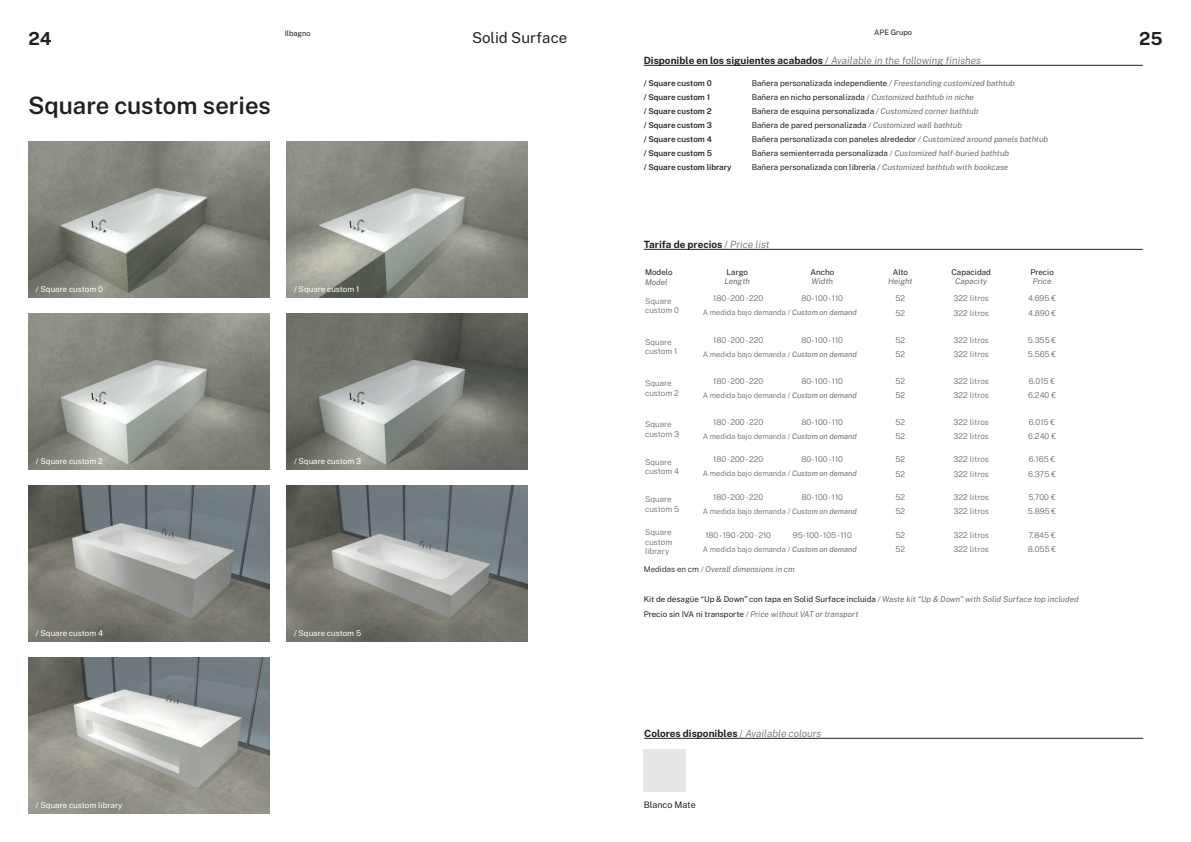
<style>
.page{position:relative;width:1191px;height:842px;background:#fff}
.page>*{position:absolute;margin:0;border:0;box-sizing:border-box;transform-origin:0 0}
.t1{font:600 24px "Public Sans";color:#231f20}
.t2{font:700 18px "Public Sans";color:#231f20}
.t3{font:15px "Public Sans";color:#231f20}
.t4{font:700 10px "Public Sans";color:#231f20}
.t5{font:9px "Public Sans";color:#231f20}
.t6{font:8px "Public Sans";color:#231f20}
.t7{font:300 8px/9.6px "Public Sans";color:#6c6d70}
.t8{font:italic 8px "Public Sans";color:#6c6d70}
.t9{font:600 8px "Public Sans";color:#231f20}
.t10{font:8px "Public Sans";color:#fff}
.t11{font:300 7.5px "Public Sans";color:#6c6d70}
.t12{font:7.5px "Public Sans";color:#231f20}
.s1{font-weight:300;color:#6c6d70}
.s2{font-weight:300;font-style:italic;color:#6c6d70}
.s3{font-style:italic;color:#6c6d70}
.s4{font-weight:400;font-style:italic}
.s5{font-weight:300;font-style:normal;color:#231f20}
.s6{font-style:normal;color:#231f20}
</style>
<div class="page">
<div style="left:643px;top:749px;width:43px;height:42px;background:#e6e7e9"></div>
<hr style="left:644px;top:738px;width:499px;height:1px;background:#231f20">
<hr style="left:643px;top:65px;width:499px;height:1px;background:#231f20">
<img style="left:28px;top:141px;width:241px;height:156px">
<img style="left:28px;top:313px;width:241px;height:156px">
<img style="left:28px;top:486px;width:241px;height:155px">
<img style="left:28px;top:658px;width:241px;height:156px">
<img style="left:286px;top:141px;width:241px;height:156px">
<img style="left:286px;top:313px;width:241px;height:156px">
<img style="left:286px;top:486px;width:241px;height:155px">
<hr style="left:643px;top:249px;width:499px;height:1px;background:#231f20">
<p class="t12" style="left:285px;top:28px;width:28px">Ilbagno</p>
<p class="t12" style="left:874px;top:27px;width:39px">APE Grupo</p>
<h3 class="t3" style="left:472px;top:26px;width:97px">Solid Surface</h3>
<h2 class="t2" style="left:28px;top:26px;width:25px">24</h2>
<h2 class="t2" style="left:1139px;top:26px;width:25px">25</h2>
<h1 class="t1" style="left:28px;top:88px;width:244px">Square custom series</h1>
<p class="t4" style="left:643px;top:53px;width:339px">Disponible en los siguientes acabados <span class="s1">/</span> <span class="s2">Available in the following finishes</span></p>
<p class="t9" style="left:643px;top:77px;width:69px">/ Square custom 0</p>
<p class="t6" style="left:751px;top:77px;width:265px">Bañera personalizada independiente <span class="s3">/ Freestanding customized bathtub</span></p>
<p class="t9" style="left:643px;top:91px;width:68px">/ Square custom 1</p>
<p class="t6" style="left:751px;top:91px;width:224px">Bañera en nicho personalizada <span class="s3">/ Customized bathtub in niche</span></p>
<p class="t9" style="left:643px;top:105px;width:69px">/ Square custom 2</p>
<p class="t6" style="left:751px;top:105px;width:228px">Bañera de esquina personalizada <span class="s3">/ Customized corner bathtub</span></p>
<p class="t9" style="left:643px;top:119px;width:70px">/ Square custom 3</p>
<p class="t6" style="left:751px;top:119px;width:212px">Bañera de pared personalizada <span class="s3">/ Customized wall bathtub</span></p>
<p class="t9" style="left:643px;top:133px;width:70px">/ Square custom 4</p>
<p class="t6" style="left:751px;top:133px;width:298px">Bañera personalizada con paneles alrededor <span class="s3">/ Customized around panels bathtub</span></p>
<p class="t9" style="left:643px;top:147px;width:70px">/ Square custom 5</p>
<p class="t6" style="left:751px;top:147px;width:259px">Bañera semienterrada personalizada <span class="s3">/ Customized half-buried bathtub</span></p>
<p class="t9" style="left:643px;top:161px;width:89px">/ Square custom library</p>
<p class="t6" style="left:751px;top:161px;width:258px">Bañera personalizada con librería <span class="s3">/ Customized bathtub with bookcase</span></p>
<p class="t10" style="left:36px;top:283px;width:69px">/ Square custom 0</p>
<p class="t10" style="left:36px;top:455px;width:68px">/ Square custom 2</p>
<p class="t10" style="left:294px;top:283px;width:67px">/ Square custom 1</p>
<p class="t10" style="left:294px;top:455px;width:69px">/ Square custom 3</p>
<p class="t4" style="left:643px;top:237px;width:127px">Tarifa de precios <span class="s1">/</span> <span class="s2">Price list</span></p>
<p class="t6" style="left:645px;top:266px;width:29px">Modelo</p>
<p class="t6" style="left:726px;top:266px;width:23px">Largo</p>
<p class="t6" style="left:810px;top:266px;width:25px">Ancho</p>
<p class="t6" style="left:892px;top:266px;width:17px">Alto</p>
<p class="t6" style="left:951px;top:266px;width:41px">Capacidad</p>
<p class="t6" style="left:1030px;top:266px;width:25px">Precio</p>
<p class="t8" style="left:645px;top:277px;width:24px">Model</p>
<p class="t8" style="left:724px;top:276px;width:27px">Length</p>
<p class="t8" style="left:811px;top:276px;width:23px">Width</p>
<p class="t8" style="left:888px;top:276px;width:26px">Height</p>
<p class="t8" style="left:955px;top:276px;width:34px">Capacity</p>
<p class="t8" style="left:1032px;top:276px;width:20px">Price</p>
<p class="t7" style="left:645px;top:296px;width:35px">Square custom 0</p>
<p class="t7" style="left:713px;top:293px;width:52px">180 -200 -220</p>
<p class="t7" style="left:801px;top:293px;width:43px">80-100 -110</p>
<p class="t7" style="left:895px;top:293px;width:11px">52</p>
<p class="t7" style="left:953px;top:293px;width:37px">322 litros</p>
<p class="t7" style="left:1028px;top:293px;width:30px">4.695 €</p>
<p class="t11" style="left:703px;top:307px;width:155px">A medida bajo demanda / <span class="s4">Custom on demand</span></p>
<p class="t7" style="left:895px;top:307px;width:11px">52</p>
<p class="t7" style="left:953px;top:307px;width:37px">322 litros</p>
<p class="t7" style="left:1028px;top:307px;width:29px">4.890 €</p>
<p class="t7" style="left:645px;top:337px;width:34px">Square custom 1</p>
<p class="t7" style="left:713px;top:334px;width:52px">180 -200 -220</p>
<p class="t7" style="left:801px;top:334px;width:43px">80-100 -110</p>
<p class="t7" style="left:895px;top:334px;width:11px">52</p>
<p class="t7" style="left:953px;top:334px;width:37px">322 litros</p>
<p class="t7" style="left:1028px;top:334px;width:30px">5.355 €</p>
<p class="t11" style="left:703px;top:348px;width:155px">A medida bajo demanda / <span class="s4">Custom on demand</span></p>
<p class="t7" style="left:895px;top:349px;width:11px">52</p>
<p class="t7" style="left:953px;top:349px;width:37px">322 litros</p>
<p class="t7" style="left:1028px;top:349px;width:30px">5.565 €</p>
<p class="t7" style="left:645px;top:378px;width:35px">Square custom 2</p>
<p class="t7" style="left:713px;top:375px;width:52px">180 -200 -220</p>
<p class="t7" style="left:801px;top:375px;width:43px">80-100 -110</p>
<p class="t7" style="left:895px;top:375px;width:11px">52</p>
<p class="t7" style="left:953px;top:375px;width:37px">322 litros</p>
<p class="t7" style="left:1029px;top:375px;width:28px">6.015 €</p>
<p class="t11" style="left:703px;top:389px;width:155px">A medida bajo demanda / <span class="s4">Custom on demand</span></p>
<p class="t7" style="left:895px;top:390px;width:11px">52</p>
<p class="t7" style="left:953px;top:390px;width:37px">322 litros</p>
<p class="t7" style="left:1028px;top:390px;width:29px">6.240 €</p>
<p class="t7" style="left:645px;top:419px;width:35px">Square custom 3</p>
<p class="t7" style="left:713px;top:417px;width:52px">180 -200 -220</p>
<p class="t7" style="left:801px;top:417px;width:43px">80-100 -110</p>
<p class="t7" style="left:895px;top:417px;width:11px">52</p>
<p class="t7" style="left:953px;top:417px;width:37px">322 litros</p>
<p class="t7" style="left:1029px;top:417px;width:28px">6.015 €</p>
<p class="t11" style="left:703px;top:431px;width:155px">A medida bajo demanda / <span class="s4">Custom on demand</span></p>
<p class="t7" style="left:895px;top:431px;width:11px">52</p>
<p class="t7" style="left:953px;top:431px;width:37px">322 litros</p>
<p class="t7" style="left:1028px;top:431px;width:29px">6.240 €</p>
<p class="t7" style="left:645px;top:456px;width:35px">Square custom 4</p>
<p class="t7" style="left:713px;top:454px;width:52px">180 -200 -220</p>
<p class="t7" style="left:801px;top:454px;width:43px">80-100 -110</p>
<p class="t7" style="left:895px;top:454px;width:11px">52</p>
<p class="t7" style="left:953px;top:454px;width:37px">322 litros</p>
<p class="t7" style="left:1029px;top:454px;width:28px">6.165 €</p>
<p class="t11" style="left:703px;top:468px;width:155px">A medida bajo demanda / <span class="s4">Custom on demand</span></p>
<p class="t7" style="left:895px;top:468px;width:11px">52</p>
<p class="t7" style="left:953px;top:468px;width:37px">322 litros</p>
<p class="t7" style="left:1028px;top:468px;width:29px">6.375 €</p>
<p class="t7" style="left:645px;top:494px;width:36px">Square custom 5</p>
<p class="t7" style="left:713px;top:492px;width:52px">180 -200 -220</p>
<p class="t7" style="left:801px;top:492px;width:43px">80-100 -110</p>
<p class="t7" style="left:895px;top:492px;width:11px">52</p>
<p class="t7" style="left:953px;top:492px;width:37px">322 litros</p>
<p class="t7" style="left:1028px;top:492px;width:29px">5.700 €</p>
<p class="t11" style="left:703px;top:506px;width:155px">A medida bajo demanda / <span class="s4">Custom on demand</span></p>
<p class="t7" style="left:895px;top:506px;width:11px">52</p>
<p class="t7" style="left:953px;top:506px;width:37px">322 litros</p>
<p class="t7" style="left:1028px;top:506px;width:30px">5.895 €</p>
<p class="t7" style="left:645px;top:527px;width:29px;text-align:justify">Square custom library</p>
<p class="t7" style="left:705px;top:529px;width:67px">180 -190 -200 -210</p>
<p class="t7" style="left:793px;top:529px;width:60px">95-100 -105 -110</p>
<p class="t7" style="left:895px;top:529px;width:11px">52</p>
<p class="t7" style="left:953px;top:529px;width:37px">322 litros</p>
<p class="t7" style="left:1028px;top:529px;width:29px">7.845 €</p>
<p class="t11" style="left:703px;top:543px;width:155px">A medida bajo demanda / <span class="s4">Custom on demand</span></p>
<p class="t7" style="left:895px;top:544px;width:11px">52</p>
<p class="t7" style="left:953px;top:544px;width:37px">322 litros</p>
<p class="t7" style="left:1028px;top:544px;width:30px">8.055 €</p>
<p class="t8" style="left:643px;top:564px;width:152px"><span class="s5">Medidas en cm</span> / Overall dimensions in cm</p>
<p class="t6" style="left:643px;top:593px;width:436px">Kit de desagüe “Up &amp; Down” con tapa en Solid Surface incluida <span class="s3">/ Waste kit “Up &amp; Down” with Solid Surface top included</span></p>
<p class="t8" style="left:643px;top:608px;width:216px"><span class="s6">Precio sin IVA ni transporte</span> / Price without VAT or transport</p>
<p class="t10" style="left:36px;top:627px;width:69px">/ Square custom 4</p>
<p class="t10" style="left:294px;top:627px;width:69px">/ Square custom 5</p>
<p class="t4" style="left:644px;top:726px;width:179px">Colores disponibles <span class="s1">/</span> <span class="s2">Available colours</span></p>
<p class="t10" style="left:36px;top:799px;width:88px">/ Square custom library</p>
<p class="t5" style="left:643px;top:798px;width:54px">Blanco Mate</p>
</div>
